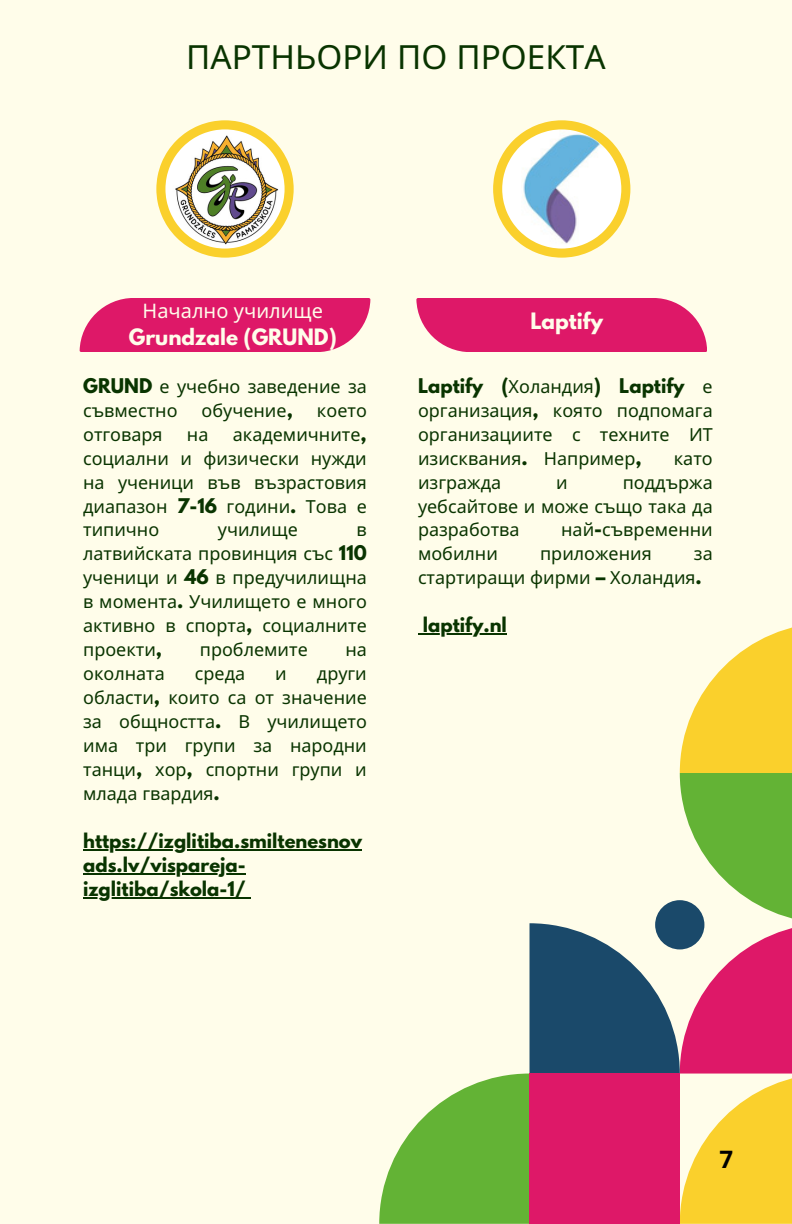
<style>
.page{position:relative;width:792px;height:1224px;background:#fffdea}
.page>*{position:absolute;margin:0;border:0;box-sizing:border-box;transform-origin:0 0}
.t1{font:33.2px "Noto Sans";color:#093400}
.t2{font:700 24px "Open Sans";color:#000}
.t3{font:700 20px/27px "League Spartan";color:#fffdea;text-align:center}
.t4{font:18px/24px "Noto Sans";color:#093400;text-align:justify}
.t5{font:700 18px "League Spartan";color:#093400}
.s1{font-family:"Noto Sans";font-weight:400}
.s2{font-family:"League Spartan";font-weight:700}
</style>
<div class="page">
<svg style="left:416px;top:299px;width:291px;height:52px;background:#e02972"></svg>
<svg style="left:80px;top:299px;width:290px;height:52px;background:#e02871"></svg>
<svg style="left:493px;top:120px;width:137px;height:138px"></svg>
<img style="left:502px;top:129px;width:119px;height:120px">
<svg style="left:379px;top:627px;width:413px;height:597px"></svg>
<hr style="left:423px;top:634px;width:84px;height:1px;background:#093400">
<svg style="left:156px;top:120px;width:138px;height:138px"></svg>
<img style="left:165px;top:129px;width:120px;height:120px">
<hr style="left:83px;top:849px;width:279px;height:2px;background:#093400">
<hr style="left:83px;top:873px;width:163px;height:2px;background:#093400">
<hr style="left:83px;top:897px;width:163px;height:2px;background:#093400">
<h1 class="t1" style="left:186px;top:33px;width:421px">ПАРТНЬОРИ ПО ПРОЕКТА</h1>
<p class="t3" style="left:129px;top:299px;width:209px"><span class="s1">Начално училище<br></span>Grundzale (GRUND)</p>
<p class="t4" style="left:83px;top:374px;width:285px"><span class="s2">GRUND</span> е учебно заведение за съвместно</p>
<p class="t4" style="left:202px;top:398px;width:93px">обучение<span class="s2">,</span></p>
<p class="t4" style="left:317px;top:398px;width:51px">което</p>
<p class="t4" style="left:83px;top:422px;width:285px;text-indent:150px">академичните<span class="s2">, </span>социални и физически нужди на ученици във възрастовия диапазон <span class="s2">7-16</span> години<span class="s2">.</span> Това е типично</p>
<p class="t4" style="left:83px;top:422px;width:81px">отговаря</p>
<p class="t4" style="left:187px;top:422px;width:23px">на</p>
<p class="t4" style="left:218px;top:517px;width:82px">училище</p>
<p class="t4" style="left:83px;top:517px;width:285px;text-indent:273px">в латвийската провинция със <span class="s2">110 </span>ученици и <span class="s2">46</span> в предучилищна в момента<span class="s2">.</span> Училището е много активно в спорта<span class="s2">,</span> социалните проекти<span class="s2">,</span></p>
<p class="t4" style="left:200px;top:637px;width:109px">проблемите</p>
<p class="t4" style="left:345px;top:637px;width:23px">на</p>
<p class="t4" style="left:83px;top:661px;width:285px;text-indent:234px">други области<span class="s2">,</span> които са от значение за общността<span class="s2">.</span> В училището има три групи</p>
<p class="t4" style="left:83px;top:661px;width:83px">околната</p>
<p class="t4" style="left:195px;top:661px;width:52px">среда</p>
<p class="t4" style="left:275px;top:661px;width:13px">и</p>
<p class="t4" style="left:83px;top:733px;width:285px;text-indent:170px">за народни танци<span class="s2">,</span> хор<span class="s2">,</span> спортни групи и млада гвардия<span class="s2">.</span></p>
<p class="t5" style="left:83px;top:832px;width:280px">https://izglitiba.smiltenesnov</p>
<p class="t5" style="left:83px;top:855px;width:164px">ads.lv/vispareja-</p>
<p class="t5" style="left:83px;top:879px;width:164px">izglitiba/skola-1/</p>
<p class="t3" style="left:530px;top:310px;width:74px">Laptify</p>
<p class="t4" style="left:418px;top:374px;width:296px"><span class="s2">Laptify (</span>Холандия<span class="s2">) Laptify</span> е организация<span class="s2">,</span> която подпомага организациите с техните ИТ изисквания<span class="s2">.</span> Например<span class="s2">,</span></p>
<p class="t4" style="left:674px;top:446px;width:40px">като</p>
<p class="t4" style="left:418px;top:470px;width:296px;text-indent:205px">поддържа уебсайтове и може също така да разработва</p>
<p class="t4" style="left:418px;top:470px;width:85px">изгражда</p>
<p class="t4" style="left:556px;top:470px;width:13px">и</p>
<p class="t4" style="left:561px;top:517px;width:153px">най<span class="s2">-</span>съвременни</p>
<p class="t4" style="left:418px;top:541px;width:81px">мобилни</p>
<p class="t4" style="left:540px;top:541px;width:113px">приложения</p>
<h2 class="t4" style="left:418px;top:541px;width:296px;text-indent:276px">за стартиращи фирми <span class="s2">–</span> Холандия<span class="s2">.</span></h2>
<p class="t5" style="left:423px;top:616px;width:85px">laptify.nl</p>
<h2 class="t2" style="left:720px;top:1142px;width:15px">7</h2>
</div>
